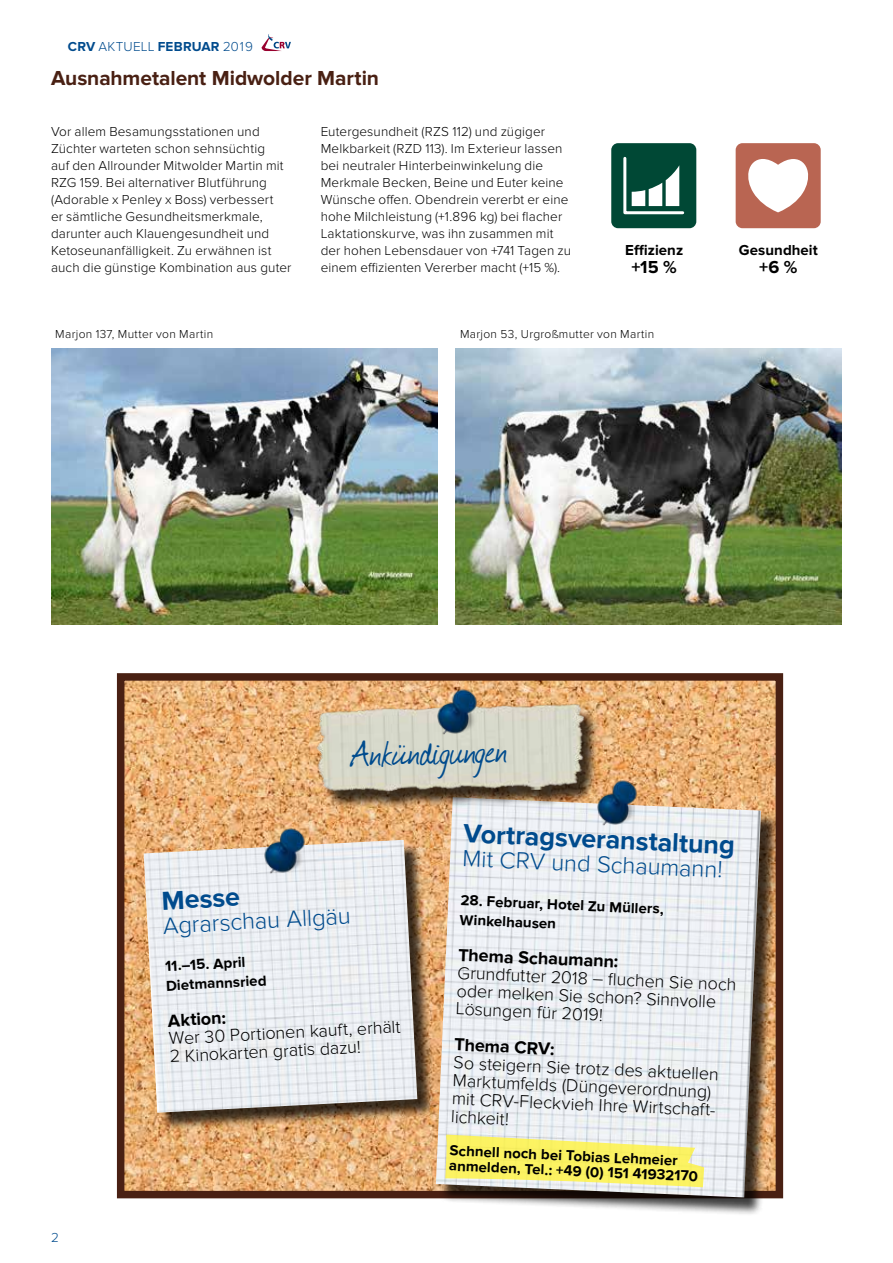
<style>
.page{position:relative;width:893px;height:1263px;background:#fff}
.page>*{position:absolute;margin:0;border:0;box-sizing:border-box;transform-origin:0 0}
.t1{font:43.5px "Journal";color:#004b8d}
.t2{font:700 27px "Proxima Nova";color:#004b8d}
.t3{font:300 24px "Proxima Nova";color:#004b8d}
.t4{font:700 21px "Proxima Nova";letter-spacing:-.005em;color:#492013}
.t5{font:300 18px/17.7px "Proxima Nova";color:#000}
.t6{font:700 18px "Proxima Nova";color:#000}
.t7{font:700 15px/19.5px "Proxima Nova";letter-spacing:.005em;color:#000}
.t8{font:300 13.5px/17px "Proxima Nova";letter-spacing:.01em;color:#000}
.t9{font:300 13.5px "Proxima Nova";letter-spacing:.015em;color:#004b8d}
.t10{font:300 12px "Proxima Nova";letter-spacing:.025em;color:#000}
.s1{font-weight:700}
</style>
<div class="page">
<svg style="left:262px;top:34px;width:29px;height:17px"></svg>
<img style="left:126px;top:682px;width:648px;height:507px">
<div style="left:117px;top:673px;width:666px;height:525px;border:8px solid #492013"></div>
<img style="left:51px;top:348px;width:386px;height:276px">
<img style="left:455px;top:348px;width:387px;height:276px">
<div style="left:611px;top:143px;width:85px;height:85px;background:#004835;border-radius:7px"></div>
<svg style="left:623px;top:156px;width:62px;height:59px"></svg>
<div style="left:736px;top:143px;width:85px;height:85px;background:#b96552;border-radius:7px"></div>
<svg style="left:748px;top:159px;width:61px;height:53px"></svg>
<div style="left:439px;top:800px;width:340px;height:416px;background:#000;opacity:.75"></div>
<img style="left:436px;top:797px;width:325px;height:400px">
<div style="left:146px;top:842px;width:290px;height:289px;background:#000;opacity:.75"></div>
<img style="left:144px;top:840px;width:273px;height:273px">
<svg style="left:445px;top:1134px;width:259px;height:53px;background:#f4ee84"></svg>
<div style="left:319px;top:708px;width:282px;height:102px;background:#000;opacity:.75"></div>
<img style="left:307px;top:702px;width:283px;height:94px">
<img style="left:435px;top:687px;width:45px;height:49px">
<img style="left:594px;top:777px;width:46px;height:50px">
<img style="left:262px;top:826px;width:45px;height:49px">
<p class="t9" style="left:68px;top:39px;width:187px"><span class="s1">CRV</span> AKTUELL <span class="s1">FEBRUAR</span> 2019</p>
<h3 class="t4" style="left:51px;top:66px;width:329px">Ausnahmetalent Midwolder Martin</h3>
<p class="t8" style="left:51px;top:123px;width:242px">Vor allem Besamungsstationen und Züchter warteten schon sehnsüchtig<br>auf den Allrounder Mitwolder Martin mit RZG 159. Bei alternativer Blutführung (Adorable x Penley x Boss) verbessert<br>er sämtliche Gesundheitsmerkmale, darunter auch Klauengesundheit und Ketoseunanfälligkeit. Zu erwähnen ist auch die günstige Kombination aus guter</p>
<p class="t8" style="left:321px;top:123px;width:252px">Eutergesundheit (RZS 112) und zügiger Melkbarkeit (RZD 113). Im Exterieur lassen bei neutraler Hinterbeinwinkelung die Merkmale Becken, Beine und Euter keine Wünsche offen. Obendrein vererbt er eine hohe Milchleistung (+1.896 kg) bei flacher Laktationskurve, was ihn zusammen mit der hohen Lebensdauer von +741 Tagen zu einem effizienten Vererber macht (+15 %).</p>
<p class="t7" style="left:625px;top:241px;width:59px">Effizienz</p>
<h3 class="t6" style="left:631px;top:257px;width:47px">+15 %</h3>
<p class="t10" style="left:55px;top:327px;width:160px">Marjon 137, Mutter von Martin</p>
<p class="t10" style="left:460px;top:327px;width:196px">Marjon 53, Urgroßmutter von Martin</p>
<p class="t7" style="left:739px;top:241px;width:80px">Gesundheit</p>
<h3 class="t6" style="left:759px;top:257px;width:40px">+6 %</h3>
<h1 class="t1" style="left:350px;top:723px;width:158px;rotate:-1deg">Ankündigungen</h1>
<p class="t9" style="left:51px;top:1229px;width:9px">2</p>
<h2 class="t2" style="left:161px;top:885px;width:80px;rotate:-3deg">Messe</h2>
<h3 class="t3" style="left:162px;top:912px;width:189px;rotate:-3deg">Agrarschau Allgäu</h3>
<p class="t7" style="left:165px;top:957px;width:102px;rotate:-3deg">11.–15. April<br>Dietmannsried</p>
<h3 class="t6" style="left:167px;top:1010px;width:60px;rotate:-3deg">Aktion:</h3>
<h3 class="t5" style="left:168px;top:1030px;width:233px;rotate:-3deg">Wer 30 Portionen kauft, erhält<br>2 Kinokarten gratis dazu!</h3>
<h2 class="t2" style="left:464px;top:819px;width:273px;rotate:2deg">Vortragsveranstaltung</h2>
<h3 class="t3" style="left:463px;top:845px;width:262px;rotate:2deg">Mit CRV und Schaumann!</h3>
<p class="t7" style="left:461px;top:889px;width:205px;line-height:20px;rotate:3deg">28. Februar, Hotel Zu Müllers,<br>Winkelhausen</p>
<h3 class="t6" style="left:459px;top:945px;width:162px;rotate:2deg">Thema Schaumann:</h3>
<h3 class="t5" style="left:457px;top:965px;width:281px;rotate:2deg">Grundfutter 2018 – fl uchen Sie noch oder melken Sie schon? Sinnvolle<br>Lösungen für 2019!</h3>
<h3 class="t6" style="left:455px;top:1034px;width:102px;rotate:2deg">Thema CRV:</h3>
<h3 class="t5" style="left:453px;top:1055px;width:269px;rotate:2deg">So steigern Sie trotz des aktuellen<br>Marktumfelds (Düngeverordnung) mit CRV-Fleckvieh Ihre Wirtschaft&shy;lichkeit!</h3>
<p class="t7" style="left:450px;top:1142px;width:251px;line-height:15px;rotate:3deg">Schnell noch bei Tobias Lehmeier anmelden, Tel.: +49 (0) 151 41932170</p>
</div>
